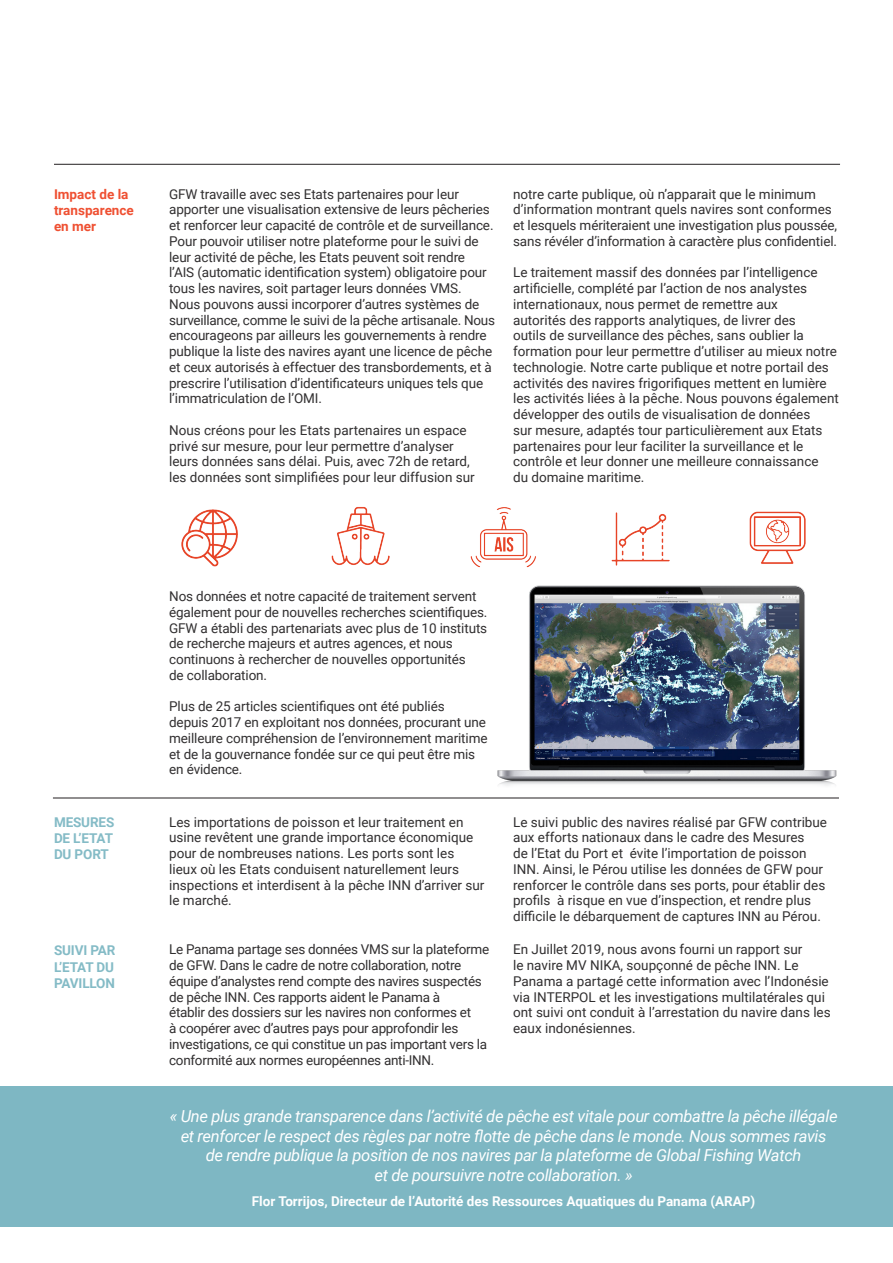
<style>
.page{position:relative;width:893px;height:1263px;background:#fff}
.page>*{position:absolute;margin:0;border:0;box-sizing:border-box;transform-origin:0 0}
.t1{font:italic 16.5px/19.5px "Roboto";letter-spacing:-.02em;color:#fff;text-align:center}
.t2{font:13.5px/15.8px "Roboto";letter-spacing:-.01em;color:#312f30}
.t3{font:700 13.5px "Roboto";color:#fff}
.t4{font:700 13.5px/16.2px "Roboto";letter-spacing:-.01em;color:#84bbc6;text-align:justify}
.t5{font:700 13.5px/16.2px "Roboto";color:#ef5032}
</style>
<div class="page">
<hr style="left:54px;top:164px;width:786px;height:1px;background:#231f20">
<hr style="left:53px;top:798px;width:786px;height:1px;background:#231f20">
<img style="left:181px;top:509px;width:57px;height:58px">
<img style="left:331px;top:507px;width:59px;height:58px">
<img style="left:749px;top:511px;width:57px;height:53px">
<img style="left:611px;top:512px;width:59px;height:54px">
<img style="left:470px;top:507px;width:66px;height:61px">
<div style="left:0;top:1086px;width:893px;height:141px;background:#7eb7c3"></div>
<img style="left:491px;top:585px;width:347px;height:214px">
<p class="t5" style="left:54px;top:185px;width:81px">Impact de la transparence en mer</p>
<p class="t2" style="left:169px;top:185px;width:327px">GFW travaille avec ses Etats partenaires pour leur apporter une visualisation extensive de leurs pêcheries et renforcer leur capacité de contrôle et de surveillance.<br>Pour pouvoir utiliser notre plateforme pour le suivi de leur activité de pêche, les Etats peuvent soit rendre<br>l’AIS (automatic identification system) obligatoire pour tous les navires, soit partager leurs données VMS.<br>Nous pouvons aussi incorporer d’autres systèmes de surveillance, comme le suivi de la pêche artisanale. Nous encourageons par ailleurs les gouvernements à rendre publique la liste des navires ayant une licence de pêche et ceux autorisés à effectuer des transbordements, et à prescrire l’utilisation d’identificateurs uniques tels que l’immatriculation de l’OMI.</p>
<p class="t2" style="left:169px;top:422px;width:307px">Nous créons pour les Etats partenaires un espace privé sur mesure, pour leur permettre d’analyser leurs données sans délai. Puis, avec 72h de retard, les données sont simplifiées pour leur diffusion sur</p>
<p class="t2" style="left:513px;top:185px;width:326px">notre carte publique, où n’apparait que le minimum d’information montrant quels navires sont conformes et lesquels mériteraient une investigation plus poussée, sans révéler d’information à caractère plus confidentiel.</p>
<p class="t2" style="left:513px;top:264px;width:327px">Le traitement massif des données par l’intelligence artificielle, complété par l’action de nos analystes internationaux, nous permet de remettre aux<br>autorités des rapports analytiques, de livrer des<br>outils de surveillance des pêches, sans oublier la formation pour leur permettre d’utiliser au mieux notre technologie. Notre carte publique et notre portail des activités des navires frigorifiques mettent en lumière les activités liées à la pêche. Nous pouvons également développer des outils de visualisation de données<br>sur mesure, adaptés tour particulièrement aux Etats partenaires pour leur faciliter la surveillance et le contrôle et leur donner une meilleure connaissance<br>du domaine maritime.</p>
<p class="t4" style="left:54px;top:813px;width:62px">MESURES DE L’ETAT DU PORT</p>
<p class="t4" style="left:54px;top:942px;width:63px">SUIVI PAR L’ETAT DU PAVILLON</p>
<p class="t2" style="left:169px;top:588px;width:320px">Nos données et notre capacité de traitement servent également pour de nouvelles recherches scientifiques.</p>
<p class="t2" style="left:169px;top:619px;width:320px">GFW a établi des partenariats avec plus de 10 instituts de recherche majeurs et autres agences, et nous continuons à rechercher de nouvelles opportunités<br>de collaboration.</p>
<p class="t2" style="left:169px;top:698px;width:320px">Plus de 25 articles scientifiques ont été publiés<br>depuis 2017 en exploitant nos données, procurant une meilleure compréhension de l’environnement maritime et de la gouvernance fondée sur ce qui peut être mis en évidence.</p>
<p class="t2" style="left:169px;top:813px;width:317px">Les importations de poisson et leur traitement en usine revêtent une grande importance économique pour de nombreuses nations. Les ports sont les lieux où les Etats conduisent naturellement leurs inspections et interdisent à la pêche INN d’arriver sur le marché.</p>
<p class="t2" style="left:513px;top:813px;width:316px">Le suivi public des navires réalisé par GFW contribue aux efforts nationaux dans le cadre des Mesures<br>de l’Etat du Port et évite l’importation de poisson INN. Ainsi, le Pérou utilise les données de GFW pour renforcer le contrôle dans ses ports, pour établir des profils à risque en vue d’inspection, et rendre plus difficile le débarquement de captures INN au Pérou.</p>
<p class="t2" style="left:169px;top:941px;width:321px">Le Panama partage ses données VMS sur la plateforme de GFW. Dans le cadre de notre collaboration, notre équipe d’analystes rend compte des navires suspectés de pêche INN. Ces rapports aident le Panama à<br>établir des dossiers sur les navires non conformes et<br>à coopérer avec d’autres pays pour approfondir les investigations, ce qui constitue un pas important vers la conformité aux normes européennes anti-INN.</p>
<p class="t2" style="left:513px;top:941px;width:319px">En Juillet 2019, nous avons fourni un rapport sur<br>le navire MV NIKA, soupçonné de pêche INN. Le Panama a partagé cette information avec l’Indonésie via INTERPOL et les investigations multilatérales qui ont suivi ont conduit à l’arrestation du navire dans les eaux indonésiennes.</p>
<p class="t1" style="left:170px;top:1106px;width:669px">« Une plus grande transparence dans l’activité de pêche est vitale pour combattre la pêche illégale et renforcer le respect des règles par notre flotte de pêche dans le monde. Nous sommes ravis<br>de rendre publique la position de nos navires par la plateforme de Global Fishing Watch<br>et de poursuivre notre collaboration. »</p>
<p class="t3" style="left:252px;top:1191px;width:505px">Flor Torrijos, Directeur de l’Autorité des Ressources Aquatiques du Panama (ARAP)</p>
</div>
